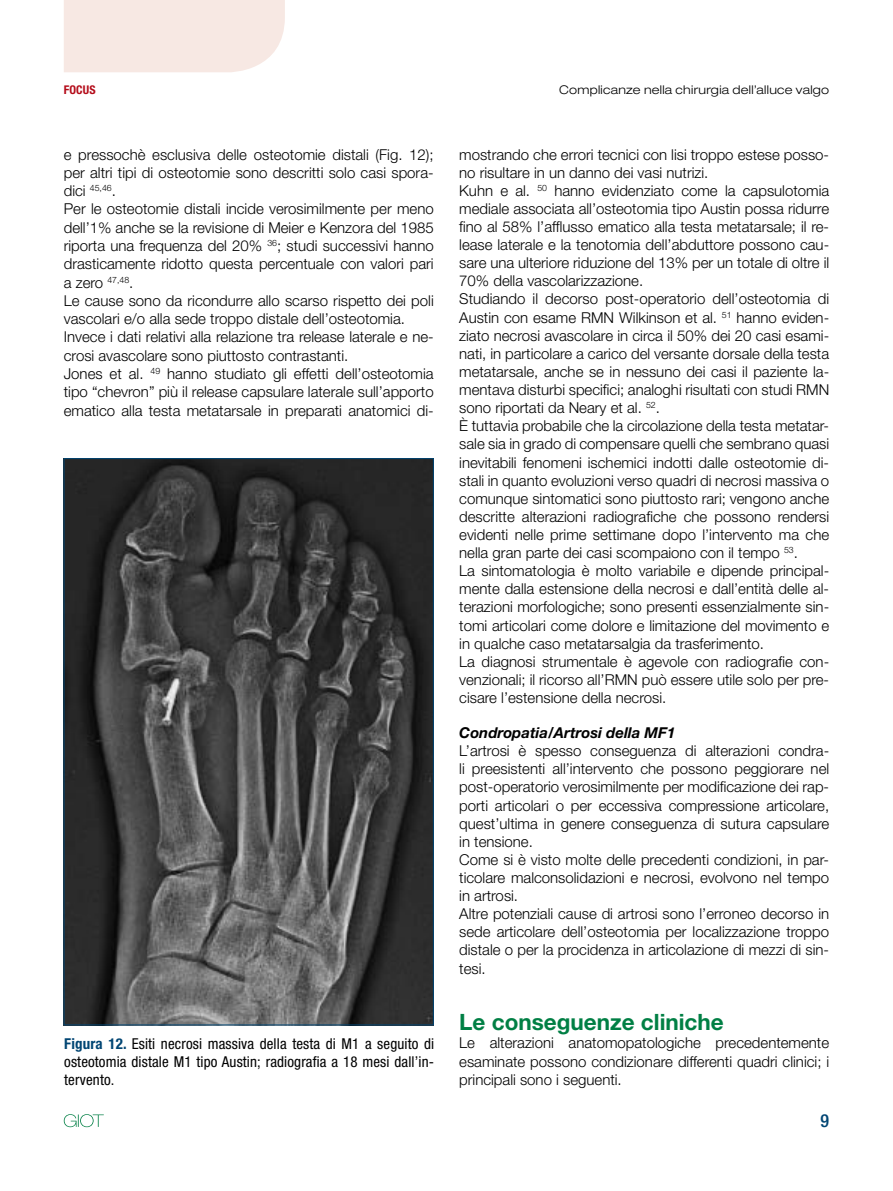
<style>
.page{position:relative;width:893px;height:1191px;background:#fff}
.page>*{position:absolute;margin:0;border:0;box-sizing:border-box;transform-origin:0 0}
.t1{font:700 22.5px "Helvetica Neue LT Std";color:#007f44}
.t2{font:500 condensed 18px "Helvetica Neue LT Std";color:#004573}
.t3{font:300 15px/18.1px "Helvetica Neue LT Std";color:#000}
.t4{font:condensed 15px/18px "Helvetica Neue LT Std";letter-spacing:.01em;color:#000;text-align:justify}
.t5{font:italic 700 15px "Helvetica Neue LT Std";color:#000}
.t6{font:300 expanded 12px "Helvetica Neue LT Std";letter-spacing:.025em;color:#000}
.t7{font:700 condensed 12px "Helvetica Neue LT Std";letter-spacing:.01em;color:#b40b19}
.s1{font-weight:700;color:#004573}
</style>
<div class="page">
<div style="left:64px;top:0;width:221px;height:72px;background:#f7e8e3"></div>
<svg style="left:64px;top:1114px;width:40px;height:13px"></svg>
<img style="left:66px;top:460px;width:366px;height:563px">
<p class="t7" style="left:64px;top:82px;width:33px">FOCUS</p>
<p class="t6" style="left:559px;top:82px;width:271px">Complicanze nella chirurgia dell’alluce valgo</p>
<p class="t3" style="left:64px;top:145px;width:371px">e pressochè esclusiva delle osteotomie distali (Fig. 12); per altri tipi di osteotomie sono descritti solo casi spora&shy;dici <sup>45,46</sup>.<br>Per le osteotomie distali incide verosimilmente per meno dell’1% anche se la revisione di Meier e Kenzora del 1985 riporta una frequenza del 20% <sup>36</sup>; studi successivi hanno drasticamente ridotto questa percentuale con valori pari a zero <sup>47,48</sup>.<br>Le cause sono da ricondurre allo scarso rispetto dei poli vascolari e/o alla sede troppo distale dell’osteotomia.<br>Invece i dati relativi alla relazione tra release laterale e ne&shy;crosi avascolare sono piuttosto contrastanti.<br>Jones et al. <sup>49</sup> hanno studiato gli effetti dell’osteotomia tipo “chevron” più il release capsulare laterale sull’apporto ematico alla testa metatarsale in preparati anatomici di-</p>
<p class="t3" style="left:459px;top:145px;width:371px">mostrando che errori tecnici con lisi troppo estese posso&shy;no risultare in un danno dei vasi nutrizi.<br>Kuhn e al. <sup>50</sup> hanno evidenziato come la capsulotomia mediale associata all’osteotomia tipo Austin possa ridurre fino al 58% l’afflusso ematico alla testa metatarsale; il re&shy;lease laterale e la tenotomia dell’abduttore possono cau&shy;sare una ulteriore riduzione del 13% per un totale di oltre il 70% della vascolarizzazione.<br>Studiando il decorso post-operatorio dell’osteotomia di Austin con esame RMN Wilkinson et al. <sup>51</sup> hanno eviden&shy;ziato necrosi avascolare in circa il 50% dei 20 casi esami&shy;nati, in particolare a carico del versante dorsale della testa metatarsale, anche se in nessuno dei casi il paziente la&shy;mentava disturbi specifici; analoghi risultati con studi RMN sono riportati da Neary et al. <sup>52</sup>.<br>È tuttavia probabile che la circolazione della testa metatar&shy;sale sia in grado di compensare quelli che sembrano quasi inevitabili fenomeni ischemici indotti dalle osteotomie di&shy;stali in quanto evoluzioni verso quadri di necrosi massiva o comunque sintomatici sono piuttosto rari; vengono anche descritte alterazioni radiografiche che possono rendersi evidenti nelle prime settimane dopo l’intervento ma che nella gran parte dei casi scompaiono con il tempo <sup>53</sup>.<br>La sintomatologia è molto variabile e dipende principal&shy;mente dalla estensione della necrosi e dall’entità delle al&shy;terazioni morfologiche; sono presenti essenzialmente sin&shy;tomi articolari come dolore e limitazione del movimento e in qualche caso metatarsalgia da trasferimento.<br>La diagnosi strumentale è agevole con radiografie con&shy;venzionali; il ricorso all’RMN può essere utile solo per pre&shy;cisare l’estensione della necrosi.</p>
<p class="t5" style="left:459px;top:723px;width:218px">Condropatia/Artrosi della MF1</p>
<p class="t3" style="left:459px;top:741px;width:371px">L’artrosi è spesso conseguenza di alterazioni condra&shy;li preesistenti all’intervento che possono peggiorare nel post-operatorio verosimilmente per modificazione dei rap&shy;porti articolari o per eccessiva compressione articolare, quest’ultima in genere conseguenza di sutura capsulare in tensione.<br>Come si è visto molte delle precedenti condizioni, in par&shy;ticolare malconsolidazioni e necrosi, evolvono nel tempo in artrosi.<br>Altre potenziali cause di artrosi sono l’erroneo decorso in sede articolare dell’osteotomia per localizzazione troppo distale o per la procidenza in articolazione di mezzi di sin&shy;tesi.</p>
<p class="t4" style="left:64px;top:1034px;width:371px"><span class="s1">Figura 12.</span> Esiti necrosi massiva della testa di M1 a seguito di osteotomia distale M1 tipo Austin; radiografia a 18 mesi dall’in&shy;tervento.</p>
<h1 class="t1" style="left:459px;top:1008px;width:266px">Le conseguenze cliniche</h1>
<p class="t3" style="left:459px;top:1033px;width:371px;text-align:justify">Le alterazioni anatomopatologiche precedentemente esaminate possono condizionare differenti quadri clinici; i principali sono i seguenti.</p>
<p class="t2" style="left:820px;top:1110px;width:10px">9</p>
</div>
